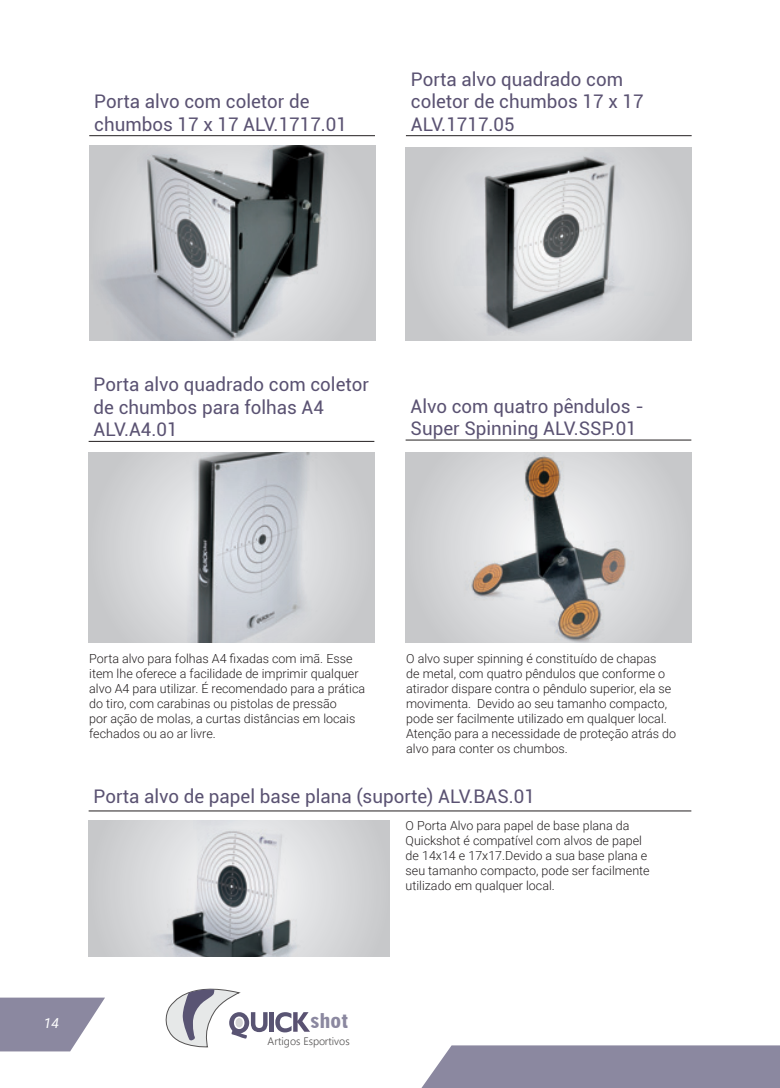
<style>
.page{position:relative;width:780px;height:1088px;background:#fff}
.page>*{position:absolute;margin:0;border:0;box-sizing:border-box;transform-origin:0 0}
.t1{font:19.5px "Geometric 706 BT Black Condensed B";color:#8b88a0;scale:1.16 1}
.t2{font:18.75px/22.5px "Roboto";color:#5a5272}
.t3{font:italic 13.75px "Roboto";color:#fff}
.t4{font:300 12.5px/15px "Roboto";color:#231f20}
.t5{font:300 10.88px "Segoe UI";color:#545252}
</style>
<div class="page">
<div style="left:421px;top:1045px;width:359px;height:43px;background:#8b88a0"></div>
<svg style="left:0;top:997px;width:105px;height:54px"></svg>
<div style="left:269px;top:1012px;width:5px;height:20px;background:#595473"></div>
<svg style="left:275px;top:1012px;width:35px;height:20px"></svg>
<svg style="left:165px;top:988px;width:102px;height:60px"></svg>
<hr style="left:89px;top:441px;width:285px;height:1px;background:#231f20">
<hr style="left:405px;top:440px;width:286px;height:1px;background:#231f20">
<hr style="left:89px;top:811px;width:602px;height:1px;background:#231f20">
<img style="left:89px;top:452px;width:285px;height:190px">
<img style="left:405px;top:452px;width:286px;height:190px">
<img style="left:89px;top:820px;width:301px;height:137px">
<hr style="left:89px;top:135px;width:286px;height:1px;background:#231f20">
<img style="left:89px;top:145px;width:286px;height:196px">
<hr style="left:406px;top:135px;width:285px;height:1px;background:#231f20">
<img style="left:406px;top:147px;width:285px;height:194px">
<h2 class="t2" style="left:94px;top:90px;width:254px">Porta alvo com coletor de chumbos 17 x 17 ALV.1717.01</h2>
<h2 class="t2" style="left:411px;top:67px;width:234px">Porta alvo quadrado com coletor de chumbos 17 x 17<br>ALV.1717.05</h2>
<h2 class="t2" style="left:94px;top:373px;width:277px">Porta alvo quadrado com coletor de chumbos para folhas A4<br>ALV.A4.01</h2>
<h2 class="t2" style="left:410px;top:394px;width:235px">Alvo com quatro pêndulos -<br>Super Spinning ALV.SSP.01</h2>
<p class="t4" style="left:89px;top:651px;width:277px">Porta alvo para folhas A4 fixadas com imã. Esse item lhe oferece a facilidade de imprimir qualquer alvo A4 para utilizar. É recomendado para a prática do tiro, com carabinas ou pistolas de pressão<br>por ação de molas, a curtas distâncias em locais fechados ou ao ar livre.</p>
<p class="t4" style="left:406px;top:651px;width:271px">O alvo super spinning é constituído de chapas<br>de metal, com quatro pêndulos que conforme o atirador dispare contra o pêndulo superior, ela se movimenta. Devido ao seu tamanho compacto, pode ser facilmente utilizado em qualquer local.<br>Atenção para a necessidade de proteção atrás do alvo para conter os chumbos.</p>
<h2 class="t2" style="left:94px;top:785px;width:443px">Porta alvo de papel base plana (suporte) ALV.BAS.01</h2>
<p class="t3" style="left:44px;top:1013px;width:17px">14</p>
<h1 class="t1" style="left:310px;top:1009px;width:35px">shot</h1>
<p class="t5" style="left:267px;top:1031px;width:84px">Artigos Esportivos</p>
<p class="t4" style="left:405px;top:817px;width:245px">O Porta Alvo para papel de base plana da Quickshot é compatível com alvos de papel de 14x14 e 17x17.Devido a sua base plana e seu tamanho compacto, pode ser facilmente utilizado em qualquer local.</p>
</div>
